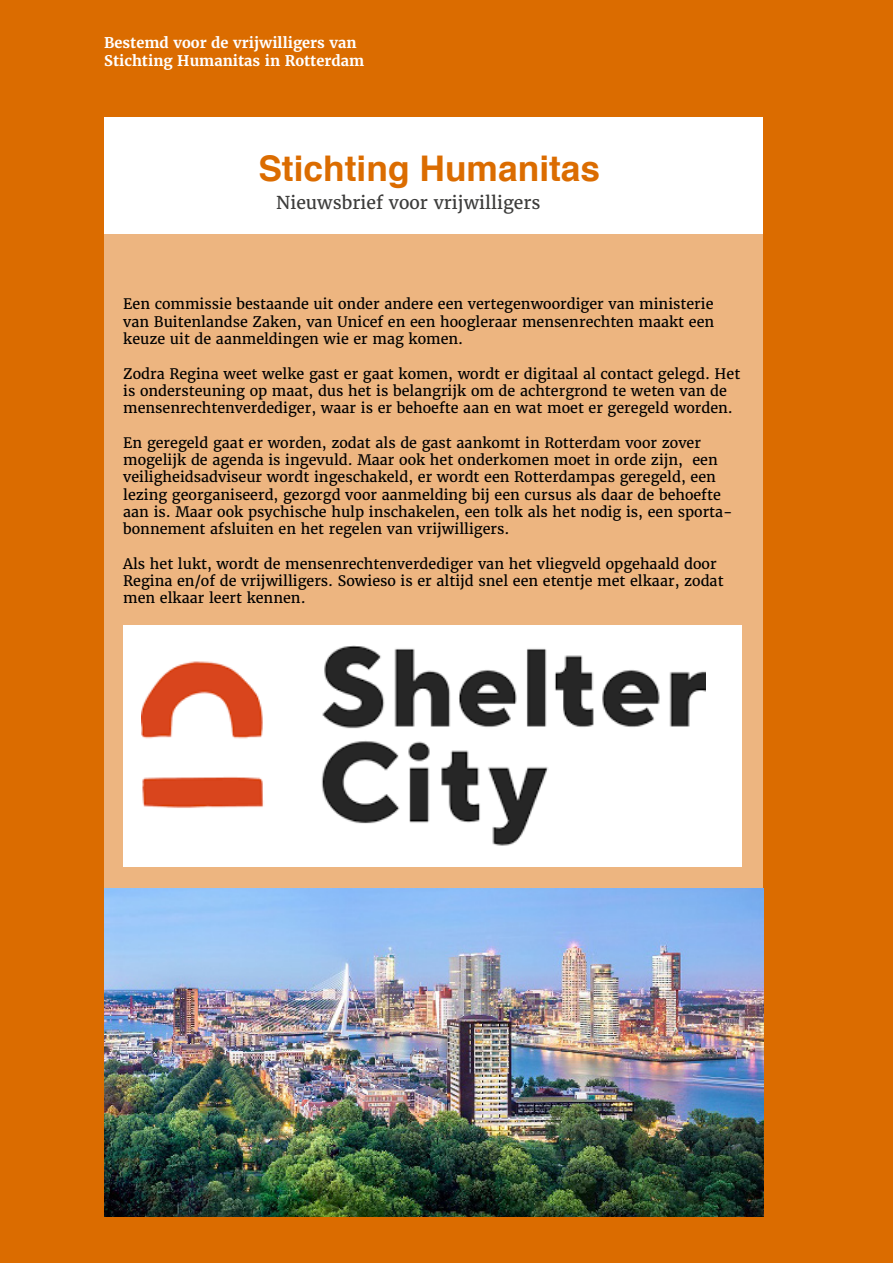
<style>
.page{position:relative;width:893px;height:1263px;background:#db6c00}
.page>*{position:absolute;margin:0;border:0;box-sizing:border-box;transform-origin:0 0}
.t1{font:700 35.4px "Helvetica";color:#db6c00}
.t2{font:17.7px "Merriweather";color:#3c3c3b}
.t3{font:700 14.7px/17.5px "Merriweather";color:#fff}
.t4{font:14.4px/17.2px "Merriweather";color:#000}
</style>
<div class="page">
<div style="left:104px;top:118px;width:659px;height:1098px;background:#fff"></div>
<div style="left:104px;top:234px;width:659px;height:982px;background:#edb580"></div>
<img style="left:104px;top:889px;width:659px;height:328px">
<div style="left:123px;top:625px;width:618px;height:242px;background:#fff"></div>
<img style="left:142px;top:645px;width:564px;height:201px">
<p class="t3" style="left:104px;top:34px;width:261px">Bestemd voor de vrijwilligers van<br>Stichting Humanitas in Rotterdam</p>
<h1 class="t1" style="left:258px;top:140px;width:343px">Stichting Humanitas</h1>
<p class="t2" style="left:276px;top:191px;width:266px">Nieuwsbrief voor vrijwilligers</p>
<p class="t4" style="left:123px;top:296px;width:592px;text-align:justify">Een commissie bestaande uit onder andere een vertegenwoordiger van ministerie van Buitenlandse Zaken, van Unicef en een hoogleraar mensenrechten maakt een keuze uit de aanmeldingen wie er mag komen.</p>
<p class="t4" style="left:123px;top:365px;width:619px">Zodra Regina weet welke gast er gaat komen, wordt er digitaal al contact gelegd. Het is ondersteuning op maat, dus het is belangrijk om de achtergrond te weten van de mensenrechtenverdediger, waar is er behoefte aan en wat moet er geregeld worden.</p>
<p class="t4" style="left:123px;top:434px;width:611px">En geregeld gaat er worden, zodat als de gast aankomt in Rotterdam voor zover mogelijk de agenda is ingevuld. Maar ook het onderkomen moet in orde zijn, een veiligheidsadviseur wordt ingeschakeld, er wordt een Rotterdampas geregeld, een lezing georganiseerd, gezorgd voor aanmelding bij een cursus als daar de behoefte aan is. Maar ook psychische hulp inschakelen, een tolk als het nodig is, een sporta&shy;bonnement afsluiten en het regelen van vrijwilligers.</p>
<p class="t4" style="left:123px;top:555px;width:602px">Als het lukt, wordt de mensenrechtenverdediger van het vliegveld opgehaald door<br>Regina en/of de vrijwilligers. Sowieso is er altijd snel een etentje met elkaar, zodat men elkaar leert kennen.</p>
</div>
